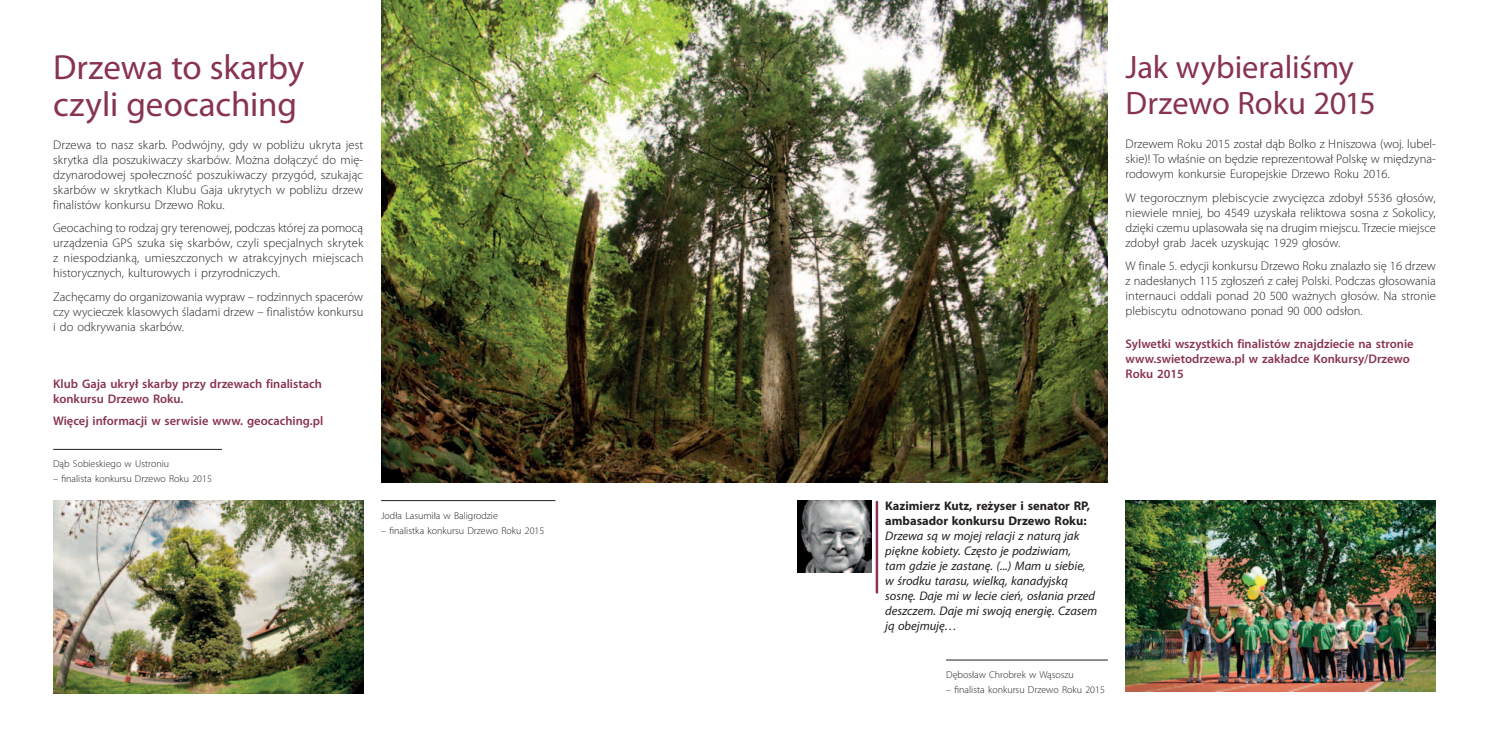
<style>
.page{position:relative;width:1489px;height:745px;background:#fff}
.page>*{position:absolute;margin:0;border:0;box-sizing:border-box;transform-origin:0 0}
.t1{font:35px/36.2px "Myriad Pro";color:#883353}
.t2{font:32.5px/36.2px "Myriad Pro";letter-spacing:-.005em;color:#883353}
.t3{font:300 12.5px/15px "Myriad Pro";color:#231f20;text-align:justify}
.t4{font:italic 12.5px/15px "Myriad Pro";color:#231f20}
.t5{font:600 12.5px/15px "Myriad Pro";color:#883353}
.t6{font:700 12.5px/15px "Myriad Pro";color:#231f20}
.t7{font:300 10px "Myriad Pro";color:#231f20}
</style>
<div class="page">
<img style="left:53px;top:500px;width:310px;height:192px">
<hr style="left:53px;top:449px;width:169px;height:1px;background:#231f20">
<hr style="left:381px;top:500px;width:174px;height:1px;background:#231f20">
<hr style="left:946px;top:659px;width:161px;height:1px;background:#231f20">
<img style="left:381px;top:0;width:726px;height:482px">
<img style="left:1125px;top:500px;width:310px;height:191px">
<hr style="left:875px;top:501px;width:3px;height:91px;background:#883353">
<img style="left:797px;top:500px;width:74px;height:72px">
<h1 class="t1" style="left:53px;top:49px;width:253px">Drzewa to skarby czyli geocaching</h1>
<p class="t3" style="left:53px;top:137px;width:312px">Drzewa to nasz skarb. Podwójny, gdy w pobliżu ukryta jest skrytka dla poszukiwaczy skarbów. Można dołączyć do mię&shy;dzynarodowej społeczność poszukiwaczy przygód, szukając skarbów w skrytkach Klubu Gaja ukrytych w pobliżu drzew finalistów konkursu Drzewo Roku.</p>
<p class="t3" style="left:53px;top:221px;width:312px">Geocaching to rodzaj gry terenowej, podczas której za pomocą urządzenia GPS szuka się skarbów, czyli specjalnych skrytek z niespodzianką, umieszczonych w atrakcyjnych miejscach historycznych, kulturowych i przyrodniczych.</p>
<p class="t3" style="left:53px;top:289px;width:312px">Zachęcamy do organizowania wypraw – rodzinnych spacerów czy wycieczek klasowych śladami drzew – finalistów konkursu i do odkrywania skarbów.</p>
<p class="t5" style="left:53px;top:376px;width:270px">Klub Gaja ukrył skarby przy drzewach finalistach konkursu Drzewo Roku.</p>
<p class="t5" style="left:53px;top:413px;width:272px">Więcej informacji w serwisie www. geocaching.pl</p>
<p class="t7" style="left:53px;top:458px;width:117px">Dąb Sobieskiego w Ustroniu</p>
<p class="t7" style="left:53px;top:473px;width:160px">– finalista konkursu Drzewo Roku 2015</p>
<p class="t7" style="left:381px;top:509px;width:118px">Jodła Lasumiła w Baligrodzie</p>
<p class="t7" style="left:381px;top:524px;width:165px">– finalistka konkursu Drzewo Roku 2015</p>
<h2 class="t2" style="left:1125px;top:48px;width:252px">Jak wybieraliśmy<br>Drzewo Roku 2015</h2>
<p class="t3" style="left:1125px;top:136px;width:312px">Drzewem Roku 2015 został dąb Bolko z Hniszowa (woj. lubel&shy;skie)! To właśnie on będzie reprezentował Polskę w międzyna&shy;rodowym konkursie Europejskie Drzewo Roku 2016.</p>
<p class="t3" style="left:1125px;top:190px;width:312px">W tegorocznym plebiscycie zwycięzca zdobył 5536 głosów, niewiele mniej, bo 4549 uzyskała reliktowa sosna z Sokolicy, dzięki czemu uplasowała się na drugim miejscu. Trzecie miejsce zdobył grab Jacek uzyskując 1929 głosów.</p>
<p class="t3" style="left:1125px;top:258px;width:312px">W finale 5. edycji konkursu Drzewo Roku znalazło się 16 drzew z nadesłanych 115 zgłoszeń z całej Polski. Podczas głosowania internauci oddali ponad 20 500 ważnych głosów. Na stronie plebiscytu odnotowano ponad 90 000 odsłon.</p>
<p class="t5" style="left:1125px;top:336px;width:289px">Sylwetki wszystkich finalistów znajdziecie na stronie www.swietodrzewa.pl w zakładce Konkursy/Drzewo<br>Roku 2015</p>
<p class="t6" style="left:885px;top:497px;width:206px">Kazimierz Kutz, reżyser i senator RP, ambasador konkursu Drzewo Roku:</p>
<p class="t4" style="left:885px;top:528px;width:213px">Drzewa są w mojej relacji z naturą jak piękne kobiety. Często je podziwiam,<br>tam gdzie je zastanę. (...) Mam u siebie, w środku tarasu, wielką, kanadyjską sosnę. Daje mi w lecie cień, osłania przed deszczem. Daje mi swoją energię. Czasem ją obejmuję…</p>
<p class="t7" style="left:946px;top:668px;width:129px">Dębosław Chrobrek w Wąsoszu</p>
<p class="t7" style="left:946px;top:683px;width:160px">– finalista konkursu Drzewo Roku 2015</p>
</div>
